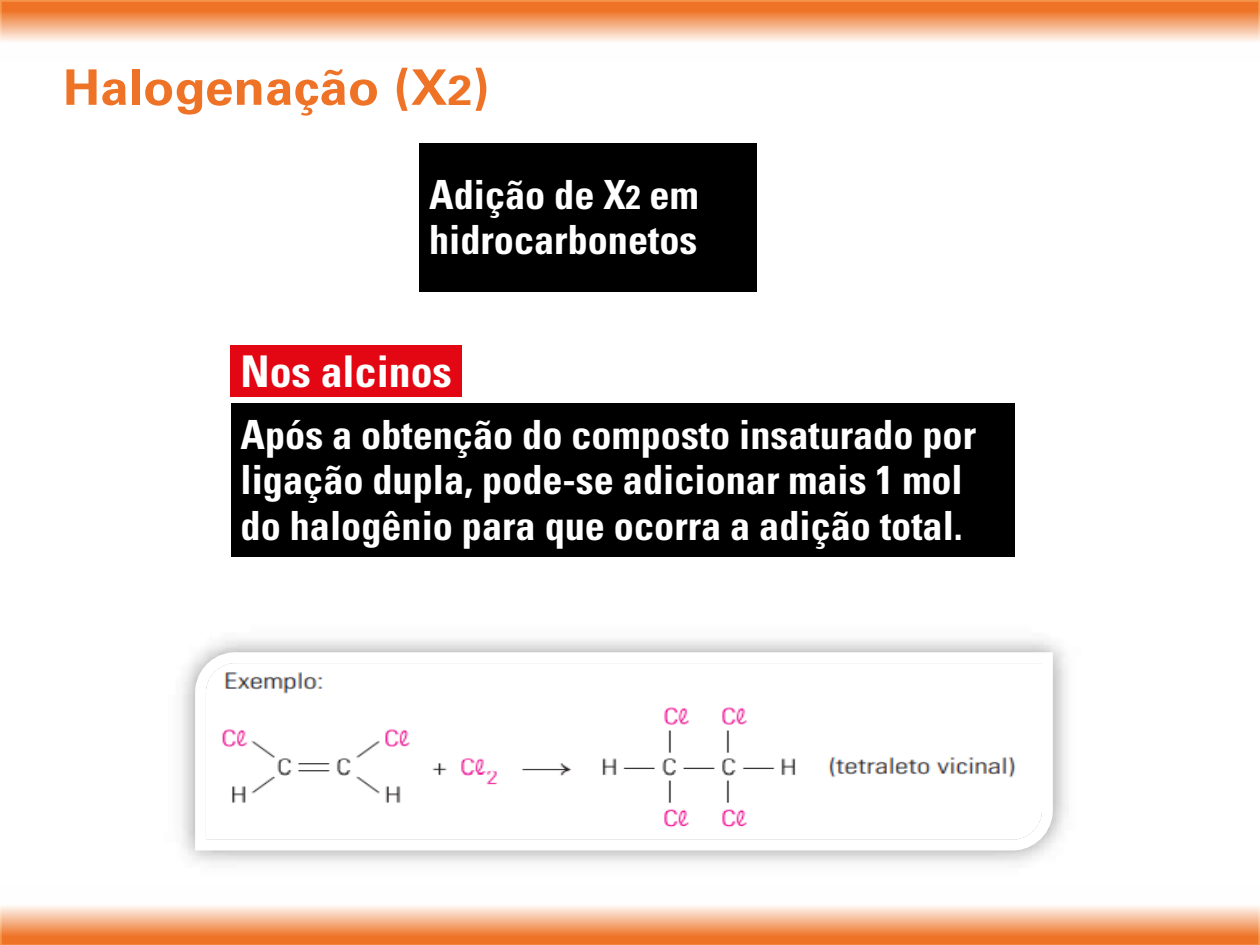
<style>
.page{position:relative;width:1260px;height:945px;background:#fff}
.page>*{position:absolute;margin:0;border:0;box-sizing:border-box;transform-origin:0 0}
.t1{font:700 49px "Univers LT Std";color:#ee7326;scale:1.05 1}
.t2{font:700 condensed 43.75px "Univers LT Std";color:#fff}
.t3{font:700 condensed 40.25px/45.5px "Univers LT Std";color:#fff}
.s1{font-size:42px}
.s2{font-size:33.25px}
</style>
<div class="page">
<svg style="left:0;top:0;width:1260px;height:42px;background:#f4a675"></svg>
<svg style="left:0;top:906px;width:1260px;height:39px;background:#f4a676"></svg>
<div style="left:231px;top:345px;width:231px;height:52px;background:#e30613"></div>
<div style="left:419px;top:143px;width:337px;height:148px;background:#000"></div>
<div style="left:231px;top:403px;width:783px;height:154px;background:#000"></div>
<svg style="left:190px;top:646px;width:868px;height:210px"></svg>
<p class="t1" style="left:63px;top:59px;width:408px">Halogenação (X<span class="s1">2</span>)</p>
<p class="t3" style="left:429px;top:172px;width:271px">Adição de X<span class="s2">2</span> em hidrocarbonetos</p>
<p class="t2" style="left:241px;top:345px;width:213px">Nos alcinos</p>
<p class="t3" style="left:241px;top:412px;width:737px">Após a obtenção do composto insaturado por ligação dupla, pode-se adicionar mais 1 mol do halogênio para que ocorra a adição total.</p>
</div>
